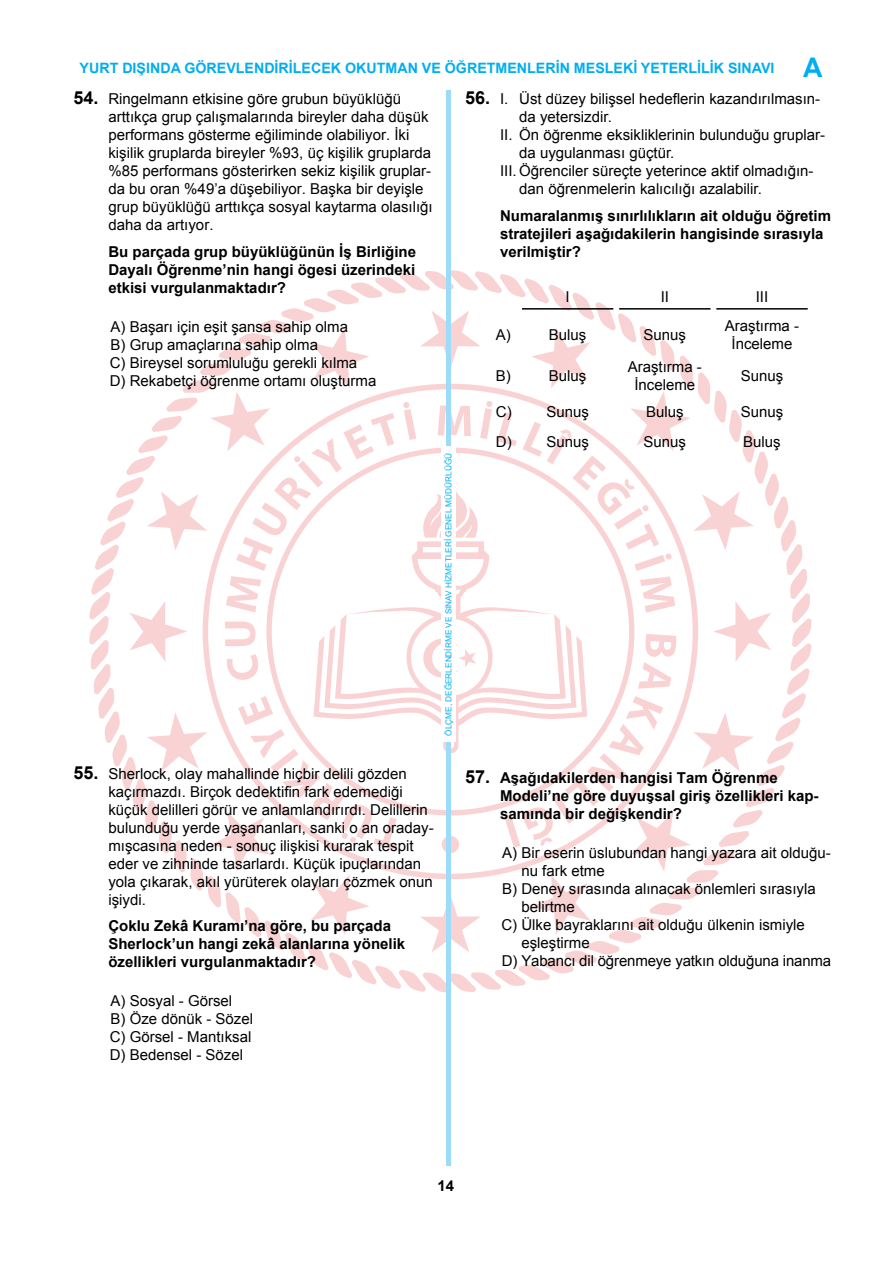
<style>
.page{position:relative;width:893px;height:1263px;background:#fff}
.page>*{position:absolute;margin:0;border:0;box-sizing:border-box;transform-origin:0 0}
.t1{font:15px/18px "Arial";color:#000}
.t2{font:700 15px/18px "Arial";color:#000}
.t3{font:700 14.25px "Arial";color:#00aeef}
.t4{font:8.25px "Arial";color:#00aeef}
.s1{font-size:27px}
.s2{font-weight:700;font-size:18px}
.s3{font-size:18px}
</style>
<div class="page">
<svg style="left:89px;top:270px;width:723px;height:723px"></svg>
<svg style="left:314px;top:541px;width:273px;height:212px"></svg>
<hr style="left:446px;top:91px;width:4px;height:1075px;background:#9ddcf9">
<div style="left:441px;top:447px;width:15px;height:295px;background:#fff"></div>
<hr style="left:522px;top:308px;width:91px;height:2px;background:#000">
<hr style="left:619px;top:308px;width:91px;height:2px;background:#000">
<hr style="left:716px;top:308px;width:92px;height:2px;background:#000">
<p class="t3" style="left:80px;top:58px;width:744px">YURT DIŞINDA GÖREVLENDİRİLECEK OKUTMAN VE ÖĞRETMENLERİN MESLEKİ YETERLİLİK SINAVI <span class="s1">A</span></p>
<p class="t1" style="left:108px;top:90px;width:326px;text-indent:-35px"><span class="s2">54.</span> Ringelmann etkisine göre grubun büyüklüğü arttıkça grup çalışmalarında bireyler daha düşük performans gösterme eğiliminde olabiliyor. İki kişilik gruplarda bireyler %93, üç kişilik gruplarda %85 performans gösterirken sekiz kişilik gruplar&shy;da bu oran %49’a düşebiliyor. Başka bir deyişle grup büyüklüğü arttıkça sosyal kaytarma olasılığı daha da artıyor.</p>
<p class="t2" style="left:108px;top:243px;width:309px;text-align:justify">Bu parçada grup büyüklüğünün İş Birliğine Dayalı Öğrenme’nin hangi ögesi üzerindeki etkisi vurgulanmaktadır?</p>
<p class="t1" style="left:110px;top:318px;width:268px">A) Başarı için eşit şansa sahip olma<br>B) Grup amaçlarına sahip olma<br>C) Bireysel sorumluluğu gerekli kılma D) Rekabetçi öğrenme ortamı oluşturma</p>
<p class="t4" style="left:443px;top:736px;width:284px;rotate:-90deg">ÖLÇME, DEĞERLENDİRME VE SINAV HİZMETLERİ GENEL MÜDÜRLÜĞÜ</p>
<p class="t1" style="left:108px;top:764px;width:327px;text-indent:-35px"><span class="s2">55.</span> Sherlock, olay mahallinde hiçbir delili gözden kaçırmazdı. Birçok dedektifin fark edemediği küçük delilleri görür ve anlamlandırırdı. Delillerin bulunduğu yerde yaşananları, sanki o an oraday&shy;mışcasına neden - sonuç ilişkisi kurarak tespit eder ve zihninde tasarlardı. Küçük ipuçlarından yola çıkarak, akıl yürüterek olayları çözmek onun işiydi.</p>
<p class="t2" style="left:108px;top:917px;width:298px">Çoklu Zekâ Kuramı’na göre, bu parçada<br>Sherlock’un hangi zekâ alanlarına yönelik özellikleri vurgulanmaktadır?</p>
<p class="t1" style="left:110px;top:992px;width:145px">A) Sosyal - Görsel<br>B) Öze dönük - Sözel<br>C) Görsel - Mantıksal<br>D) Bedensel - Sözel</p>
<p class="t1" style="left:465px;top:90px;width:357px"><span class="s2">56.</span> I. Üst düzey bilişsel hedeflerin kazandırılmasın-</p>
<p class="t1" style="left:519px;top:108px;width:94px">da yetersizdir.</p>
<p class="t1" style="left:500px;top:126px;width:327px">II. Ön öğrenme eksikliklerinin bulunduğu gruplar-</p>
<p class="t1" style="left:519px;top:144px;width:157px">da uygulanması güçtür.</p>
<p class="t1" style="left:500px;top:162px;width:315px">III. Öğrenciler süreçte yeterince aktif olmadığın-</p>
<p class="t1" style="left:519px;top:180px;width:244px">dan öğrenmelerin kalıcılığı azalabilir.</p>
<p class="t2" style="left:500px;top:207px;width:332px">Numaralanmış sınırlılıkların ait olduğu öğretim stratejileri aşağıdakilerin hangisinde sırasıyla verilmiştir?</p>
<p class="t1" style="left:566px;top:288px;width:6px">I</p>
<p class="t1" style="left:661px;top:288px;width:10px">II</p>
<p class="t1" style="left:756px;top:288px;width:14px">III</p>
<p class="t1" style="left:496px;top:326px;width:16px">A)</p>
<p class="t1" style="left:549px;top:326px;width:39px">Buluş</p>
<p class="t1" style="left:644px;top:326px;width:44px">Sunuş</p>
<p class="t1" style="left:725px;top:317px;width:76px;text-align:center">Araştırma -<br>İnceleme</p>
<p class="t1" style="left:496px;top:367px;width:16px">B)</p>
<p class="t1" style="left:549px;top:367px;width:39px">Buluş</p>
<p class="t1" style="left:628px;top:358px;width:76px;text-align:center">Araştırma -<br>İnceleme</p>
<p class="t1" style="left:741px;top:367px;width:44px">Sunuş</p>
<p class="t1" style="left:496px;top:403px;width:95px">C) Sunuş</p>
<p class="t1" style="left:646px;top:403px;width:39px">Buluş</p>
<p class="t1" style="left:741px;top:403px;width:44px">Sunuş</p>
<p class="t1" style="left:496px;top:433px;width:95px">D) Sunuş</p>
<p class="t1" style="left:644px;top:433px;width:44px">Sunuş</p>
<p class="t1" style="left:743px;top:433px;width:39px">Buluş</p>
<p class="t2" style="left:500px;top:769px;width:320px;text-indent:-35px"><span class="s3">57.</span> Aşağıdakilerden hangisi Tam Öğrenme<br>Modeli’ne göre duyuşsal giriş özellikleri kap&shy;samında bir değişkendir?</p>
<p class="t1" style="left:502px;top:844px;width:330px">A) Bir eserin üslubundan hangi yazara ait olduğu-</p>
<p class="t1" style="left:521px;top:862px;width:85px">nu fark etme</p>
<p class="t1" style="left:502px;top:880px;width:315px">B) Deney sırasında alınacak önlemleri sırasıyla</p>
<p class="t1" style="left:521px;top:898px;width:55px">belirtme</p>
<p class="t1" style="left:501px;top:916px;width:305px">C) Ülke bayraklarını ait olduğu ülkenin ismiyle</p>
<p class="t1" style="left:521px;top:934px;width:70px">eşleştirme</p>
<p class="t1" style="left:502px;top:952px;width:331px">D) Yabancı dil öğrenmeye yatkın olduğuna inanma</p>
<p class="t2" style="left:437px;top:1177px;width:18px">14</p>
</div>
